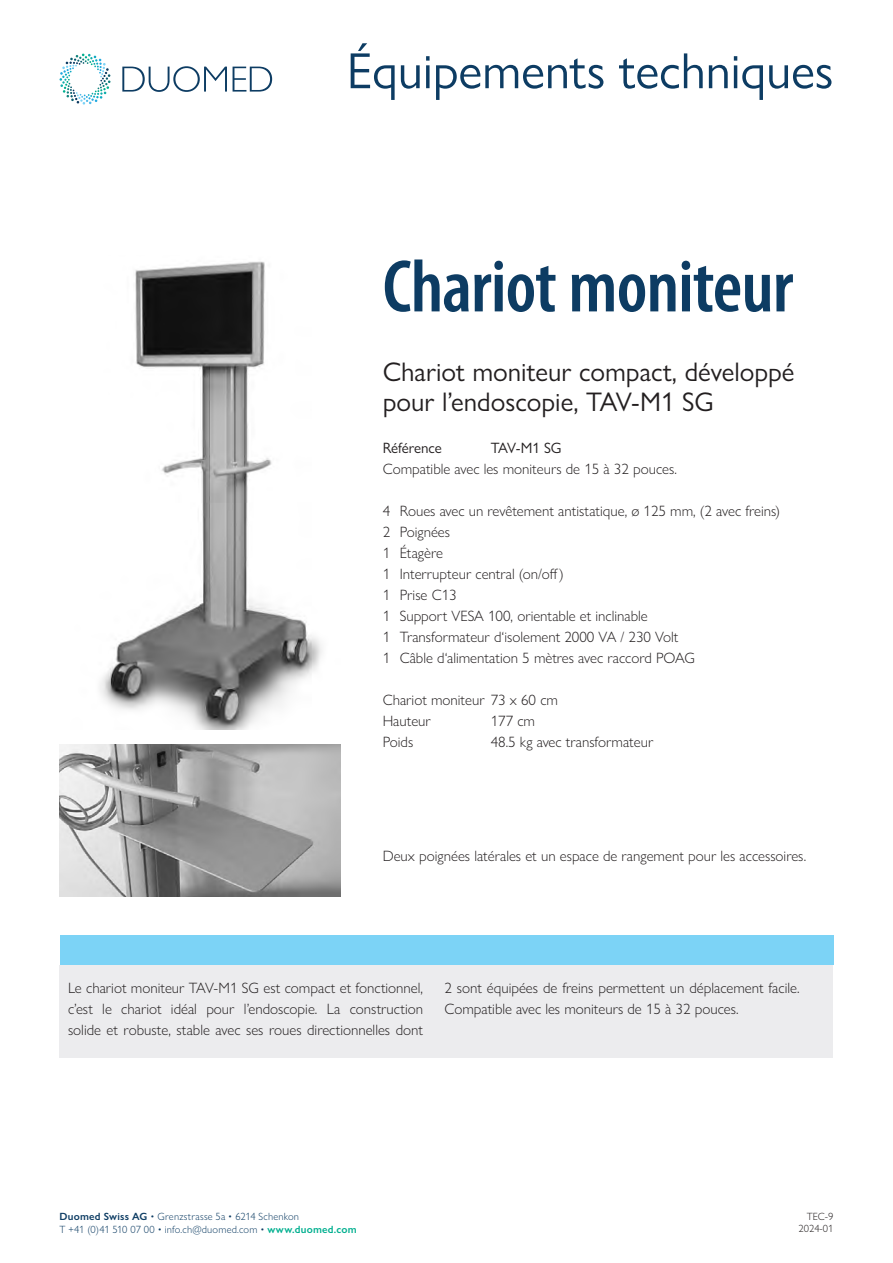
<style>
.page{position:relative;width:893px;height:1263px;background:#fff}
.page>*{position:absolute;margin:0;border:0;box-sizing:border-box;transform-origin:0 0}
.t1{font:600 condensed 75px "Myriad Pro";letter-spacing:-.01em;color:#0d3c63}
.t2{font:51px "Gill Sans Nova";letter-spacing:-.005em;color:#0d3c63}
.Titel2{font:27px/30px "Gill Sans Nova";color:#231f20}
.Fliesstext{font:300 15px/21px "Gill Sans Nova";color:#231f20;text-align:justify}
.Fliesstext-2{font:15px "Gill Sans Nova";color:#231f20}
.t3{font:300 10.5px/13.2px "Gill Sans Nova";letter-spacing:.02em;color:#0d3c63}
.t4{font:300 10.5px/12.6px "Gill Sans Nova";color:#231f20;text-align:right}
.s1{font-weight:600}
.s2{font-weight:600;color:#01af8f}
</style>
<div class="page">
<svg style="left:60px;top:54px;width:51px;height:51px"></svg>
<svg style="left:122px;top:66px;width:150px;height:26px"></svg>
<div style="left:60px;top:965px;width:773px;height:93px;background:#ececee"></div>
<div style="left:60px;top:935px;width:773px;height:30px;background:#7cd3f6"></div>
<img style="left:100px;top:261px;width:222px;height:469px">
<img style="left:60px;top:744px;width:280px;height:152px">
<h2 class="t2" style="left:347px;top:40px;width:488px">Équipements techniques</h2>
<p class="t1" style="left:383px;top:240px;width:412px">Chariot moniteur</p>
<p class="Titel2" style="left:383px;top:357px;width:413px">Chariot moniteur compact, développé pour l’endoscopie, TAV-M1 SG</p>
<p class="Fliesstext-2" style="left:383px;top:439px;width:61px">Référence</p>
<p class="Fliesstext-2" style="left:491px;top:439px;width:72px">TAV-M1 SG</p>
<p class="Fliesstext" style="left:383px;top:458px;width:296px">Compatible avec les moniteurs de 15 à 32 pouces.</p>
<p class="Fliesstext" style="left:383px;top:500px;width:399px">4 Roues avec un revêtement antistatique, ø 125 mm, (2 avec freins)</p>
<p class="Fliesstext" style="left:383px;top:521px;width:69px">2 Poignées</p>
<p class="Fliesstext" style="left:383px;top:542px;width:62px">1 Étagère</p>
<p class="Fliesstext" style="left:383px;top:563px;width:182px">1 Interrupteur central (on/off)</p>
<p class="Fliesstext" style="left:383px;top:584px;width:75px">1 Prise C13</p>
<p class="Fliesstext" style="left:383px;top:605px;width:267px">1 Support VESA 100, orientable et inclinable</p>
<p class="Fliesstext" style="left:383px;top:626px;width:297px">1 Transformateur d‘isolement 2000 VA / 230 Volt</p>
<p class="Fliesstext" style="left:383px;top:647px;width:314px">1 Câble d‘alimentation 5 mètres avec raccord POAG</p>
<p class="Fliesstext" style="left:383px;top:689px;width:177px">Chariot moniteur 73 x 60 cm</p>
<p class="Fliesstext" style="left:383px;top:710px;width:50px">Hauteur</p>
<p class="Fliesstext" style="left:491px;top:710px;width:46px">177 cm</p>
<p class="Fliesstext" style="left:383px;top:731px;width:32px">Poids</p>
<p class="Fliesstext" style="left:491px;top:731px;width:164px">48.5 kg avec transformateur</p>
<p class="Fliesstext" style="left:383px;top:845px;width:425px">Deux poignées latérales et un espace de rangement pour les accessoires.</p>
<p class="Fliesstext" style="left:68px;top:977px;width:357px">Le chariot moniteur TAV-M1 SG est compact et fonctionnel, c’est le chariot idéal pour l’endoscopie. La construction solide et robuste, stable avec ses roues directionnelles dont</p>
<p class="Fliesstext" style="left:444px;top:977px;width:357px">2 sont équipées de freins permettent un déplacement facile.<br>Compatible avec les moniteurs de 15 à 32 pouces.</p>
<p class="t3" style="left:60px;top:1209px;width:299px"><span class="s1">Duomed Swiss AG</span> • Grenzstrasse 5a • 6214 Schenkon<br>T +41 (0)41 510 07 00 • info.ch@duomed.com • <span class="s2">www.duomed.com</span></p>
<p class="t4" style="left:799px;top:1209px;width:36px">TEC-9<br>2024-01</p>
</div>
